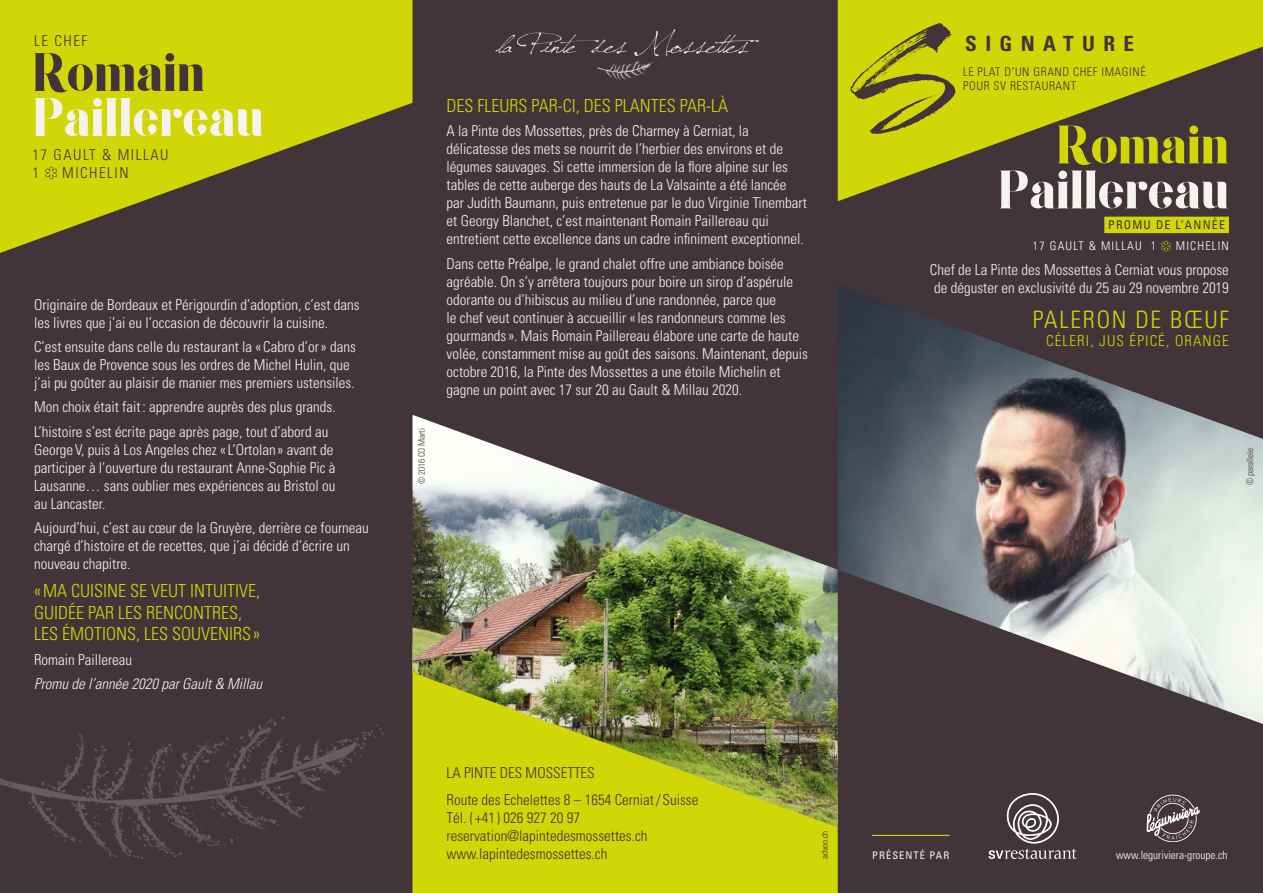
<style>
.page{position:relative;width:1263px;height:893px;background:#42353a}
.page>*{position:absolute;margin:0;border:0;box-sizing:border-box;transform-origin:0 0}
.texte{font:54px/45px "Goku";color:#f6f3ef}
.texte-2{font:54px "Goku";color:#d1d707}
.t1{font:300 condensed 24px "Univers LT";letter-spacing:.075em;color:#d1d707}
.texte-3{font:700 condensed 21px "Univers LT";letter-spacing:.4em;color:#42353a}
.t2{font:300 condensed 18px/21.6px "Univers LT";color:#d1d707}
.texte-4{font:300 condensed 15px/18px "Univers LT";color:#f6f3ef}
.texte-5{font:300 condensed 15px/18px "Univers LT";color:#42353a}
.t3{font:italic 300 condensed 15px "Univers LT";color:#f6f3ef}
.texte-6{font:300 condensed 15px/18px "Univers LT";letter-spacing:.1em;color:#42353a}
.t4{font:300 condensed 15px "Univers LT";letter-spacing:.075em;color:#d1d707}
.texte-7{font:300 condensed 12px/14.4px "Univers LT";letter-spacing:.05em;color:#42353a}
.texte-8{font:300 condensed 12px/21px "Univers LT";letter-spacing:.1em;color:#fff}
.texte-9{font:300 condensed 11.4px "Univers LT";color:#fff}
.texte-10{font:condensed 10.5px "Univers LT";letter-spacing:.1em;color:#f6f3ef}
.t5{font:300 condensed 9px "Univers LT";letter-spacing:-.01em;color:#42353a}
.s1{color:#42353a}
.s2{font-weight:400;color:#42353a}
.s3{font-weight:400;color:#d1d707}
</style>
<div class="page">
<svg style="left:838px;top:0;width:425px;height:201px;fill:#d1d707"></svg>
<div style="left:412px;top:827px;width:426px;height:66px;background:#d1d707"></div>
<img style="left:838px;top:285px;width:425px;height:439px">
<img style="left:412px;top:415px;width:426px;height:412px">
<svg style="left:0;top:0;width:412px;height:253px;fill:#d1d707"></svg>
<img style="left:495px;top:29px;width:264px;height:50px">
<svg style="left:850px;top:23px;width:106px;height:111px"></svg>
<svg style="left:988px;top:793px;width:89px;height:66px"></svg>
<svg style="left:1146px;top:795px;width:53px;height:47px"></svg>
<svg style="left:45px;top:167px;width:12px;height:12px"></svg>
<div style="left:1104px;top:217px;width:125px;height:16px;background:#d1d707"></div>
<svg style="left:1161px;top:241px;width:10px;height:10px"></svg>
<hr style="left:872px;top:835px;width:77px;height:1px;background:#d1d707">
<img style="left:0;top:698px;width:446px;height:165px">
<p class="texte-5" style="left:34px;top:32px;width:55px">LE CHEF</p>
<p class="texte" style="left:33px;top:52px;width:233px"><span class="s1">Romain<br></span>Paillereau</p>
<p class="texte-6" style="left:32px;top:146px;width:138px">17 GAULT &amp; MILLAU<br>1</p>
<p class="texte-6" style="left:62px;top:164px;width:68px">MICHELIN</p>
<p class="texte-4" style="left:34px;top:295px;width:327px">Originaire de Bordeaux et Périgourdin d’adoption, c’est dans les livres que j’ai eu l’occasion de découvrir la cuisine.</p>
<p class="texte-4" style="left:34px;top:338px;width:323px">C’est ensuite dans celle du restaurant la «Cabro d’or» dans les Baux de Provence sous les ordres de Michel Hulin, que j’ai pu goûter au plaisir de manier mes premiers ustensiles.</p>
<p class="texte-4" style="left:34px;top:398px;width:303px">Mon choix était fait: apprendre auprès des plus grands.</p>
<p class="texte-4" style="left:34px;top:422px;width:303px">L’histoire s’est écrite page après page, tout d’abord au GeorgeV, puis à Los Angeles chez «L’Ortolan » avant de participer à l’ouverture du restaurant Anne-Sophie Pic à Lausanne… sans oublier mes expériences au Bristol ou au Lancaster.</p>
<p class="texte-4" style="left:34px;top:519px;width:336px">Aujourd’hui, c’est au cœur de la Gruyère, derrière ce fourneau chargé d’histoire et de recettes, que j’ai décidé d’écrire un nouveau chapitre.</p>
<p class="t2" style="left:34px;top:580px;width:228px">«MA CUISINE SE VEUT INTUITIVE,<br>GUIDÉE PAR LES RENCONTRES,<br>LES ÉMOTIONS, LES SOUVENIRS»</p>
<p class="texte-4" style="left:34px;top:650px;width:100px">Romain Paillereau</p>
<p class="t3" style="left:34px;top:675px;width:230px">Promu de l’année 2020 par Gault &amp; Millau</p>
<p class="t5" style="left:416px;top:484px;width:57px;rotate:-90deg">© 2016 CO Marti</p>
<p class="t2" style="left:446px;top:95px;width:283px">DES FLEURS PAR-CI, DES PLANTES PAR-LÀ</p>
<p class="texte-4" style="left:446px;top:122px;width:362px">A la Pinte des Mossettes, près de Charmey à Cerniat, la délicatesse des mets se nourrit de l’herbier des environs et de légumes sauvages. Si cette immersion de la flore alpine sur les tables de cette auberge des hauts de La Valsainte a été lancée par Judith Baumann, puis entretenue par le duo Virginie Tinembart et Georgy Blanchet, c’est maintenant Romain Paillereau qui entretient cette excellence dans un cadre infiniment exceptionnel.</p>
<p class="texte-4" style="left:446px;top:255px;width:363px">Dans cette Préalpe, le grand chalet offre une ambiance boisée agréable. On s’y arrêtera toujours pour boire un sirop d’aspérule odorante ou d’hibiscus au milieu d’une randonnée, parce que<br>le chef veut continuer à accueillir «les randonneurs comme les gourmands». Mais Romain Paillereau élabore une carte de haute volée, constamment mise au goût des saisons. Maintenant, depuis octobre 2016, la Pinte des Mossettes a une étoile Michelin et gagne un point avec 17 sur 20 au Gault &amp; Millau 2020.</p>
<p class="texte-3" style="left:965px;top:30px;width:170px">SIGNATURE</p>
<p class="texte-7" style="left:963px;top:65px;width:184px">LE PLAT D’UN GRAND CHEF IMAGINÉ<br>POUR SV RESTAURANT</p>
<p class="texte-2" style="left:1056px;top:116px;width:174px">Romain</p>
<p class="texte" style="left:998px;top:170px;width:232px">Paillereau</p>
<p class="texte-8" style="left:1033px;top:215px;width:198px;text-indent:75px"><span class="s2">PROMU DE L’ANNÉE</span><span class="s3">.<br></span>17 GAULT &amp; MILLAU 1</p>
<p class="texte-8" style="left:1176px;top:236px;width:55px">MICHELIN</p>
<p class="texte-4" style="left:930px;top:260px;width:301px">Chef de La Pinte des Mossettes à Cerniat vous propose de déguster en exclusivité du 25 au 29 novembre 2019</p>
<p class="t1" style="left:1033px;top:305px;width:198px">PALERON DE BŒUF</p>
<p class="t4" style="left:1046px;top:332px;width:184px">CÉLERI, JUS ÉPICÉ, ORANGE</p>
<p class="t5" style="left:1244px;top:485px;width:38px;rotate:-90deg">© parallele</p>
<p class="texte-5" style="left:446px;top:764px;width:150px">LA PINTE DES MOSSETTES</p>
<p class="texte-5" style="left:446px;top:791px;width:253px">Route des Echelettes 8 – 1654 Cerniat/ Suisse Tél. ( +41 ) 026 927 20 97 reservation@lapintedesmossettes.ch www.lapintedesmossettes.ch</p>
<p class="t5" style="left:819px;top:859px;width:30px;rotate:-90deg">adveo.ch</p>
<p class="texte-10" style="left:872px;top:848px;width:78px">PRÉSENTÉ PAR</p>
<p class="texte-9" style="left:1116px;top:848px;width:113px">www.leguriviera-groupe.ch</p>
</div>
